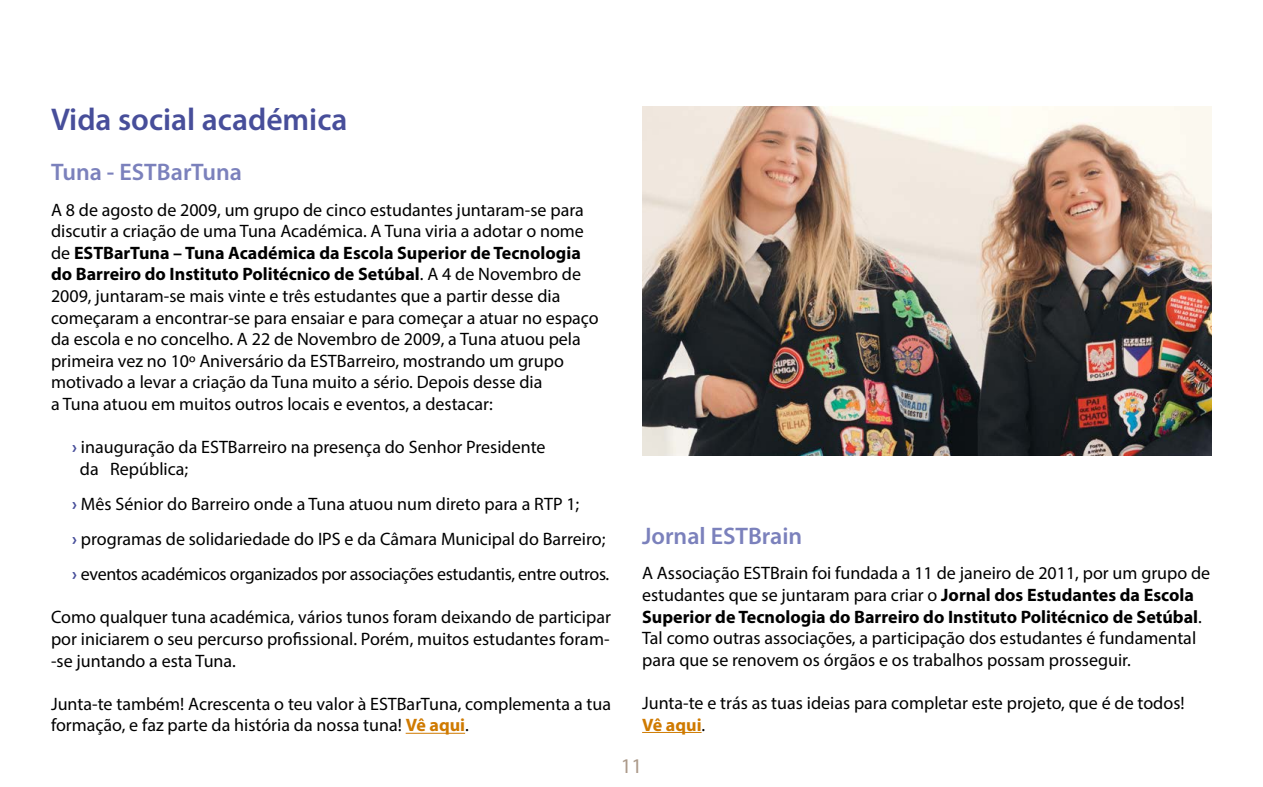
<style>
.page{position:relative;width:1263px;height:787px;background:#fff}
.page>*{position:absolute;margin:0;border:0;box-sizing:border-box;transform-origin:0 0}
.t1{font:600 31.5px "Myriad Pro";color:#474e9a}
.t2{font:600 24px "Myriad Pro";color:#7b81bc}
.t3{font:21px "Myriad Pro";color:#ac9a8a}
.t4{font:18px/21.6px "Myriad Pro";color:#000}
.s1{font-weight:700}
.s2{font-weight:700;color:#474e9a}
.s3{font-weight:700;color:#cf7a00}
</style>
<div class="page">
<hr style="left:406px;top:732px;width:59px;height:1px;background:#cf7a00">
<hr style="left:642px;top:732px;width:60px;height:1px;background:#cf7a00">
<img style="left:642px;top:106px;width:570px;height:349px">
<h1 class="t1" style="left:51px;top:99px;width:298px">Vida social académica</h1>
<h2 class="t2" style="left:51px;top:157px;width:193px">Tuna - ESTBarTuna</h2>
<p class="t4" style="left:51px;top:198px;width:549px">A 8 de agosto de 2009, um grupo de cinco estudantes juntaram-se para discutir a criação de uma Tuna Académica. A Tuna viria a adotar o nome de <span class="s1">ESTBarTuna – Tuna Académica da Escola Superior de Tecnologia do Barreiro do Instituto Politécnico de Setúbal</span>. A 4 de Novembro de 2009, juntaram-se mais vinte e três estudantes que a partir desse dia começaram a encontrar-se para ensaiar e para começar a atuar no espaço da escola e no concelho. A 22 de Novembro de 2009, a Tuna atuou pela primeira vez no 10º Aniversário da ESTBarreiro, mostrando um grupo motivado a levar a criação da Tuna muito a sério. Depois desse dia<br>a Tuna atuou em muitos outros locais e eventos, a destacar:</p>
<p class="t4" style="left:80px;top:436px;width:467px;text-indent:-8px"><span class="s2">›</span> inauguração da ESTBarreiro na presença do Senhor Presidente da República;</p>
<p class="t4" style="left:72px;top:486px;width:538px;line-height:35.1px"><span class="s2">›</span> Mês Sénior do Barreiro onde a Tuna atuou num direto para a RTP 1;<br><span class="s2">›</span> programas de solidariedade do IPS e da Câmara Municipal do Barreiro; <span class="s2">›</span> eventos académicos organizados por associações estudantis, entre outros.</p>
<p class="t4" style="left:51px;top:606px;width:561px;text-align:justify">Como qualquer tuna académica, vários tunos foram deixando de participar por iniciarem o seu percurso profissional. Porém, muitos estudantes foram--se juntando a esta Tuna.</p>
<p class="t4" style="left:51px;top:692px;width:561px">Junta-te também! Acrescenta o teu valor à ESTBarTuna, complementa a tua formação, e faz parte da história da nossa tuna! <span class="s3">Vê aqui</span>.</p>
<h2 class="t2" style="left:642px;top:521px;width:162px">Jornal ESTBrain</h2>
<p class="t4" style="left:642px;top:562px;width:570px">A Associação ESTBrain foi fundada a 11 de janeiro de 2011, por um grupo de estudantes que se juntaram para criar o <span class="s1">Jornal dos Estudantes da Escola Superior de Tecnologia do Barreiro do Instituto Politécnico de Setúbal</span>.<br>Tal como outras associações, a participação dos estudantes é fundamental para que se renovem os órgãos e os trabalhos possam prosseguir.</p>
<p class="t4" style="left:642px;top:692px;width:544px">Junta-te e trás as tuas ideias para completar este projeto, que é de todos!<br><span class="s3">Vê aqui</span>.</p>
<p class="t3" style="left:621px;top:753px;width:23px">11</p>
</div>
